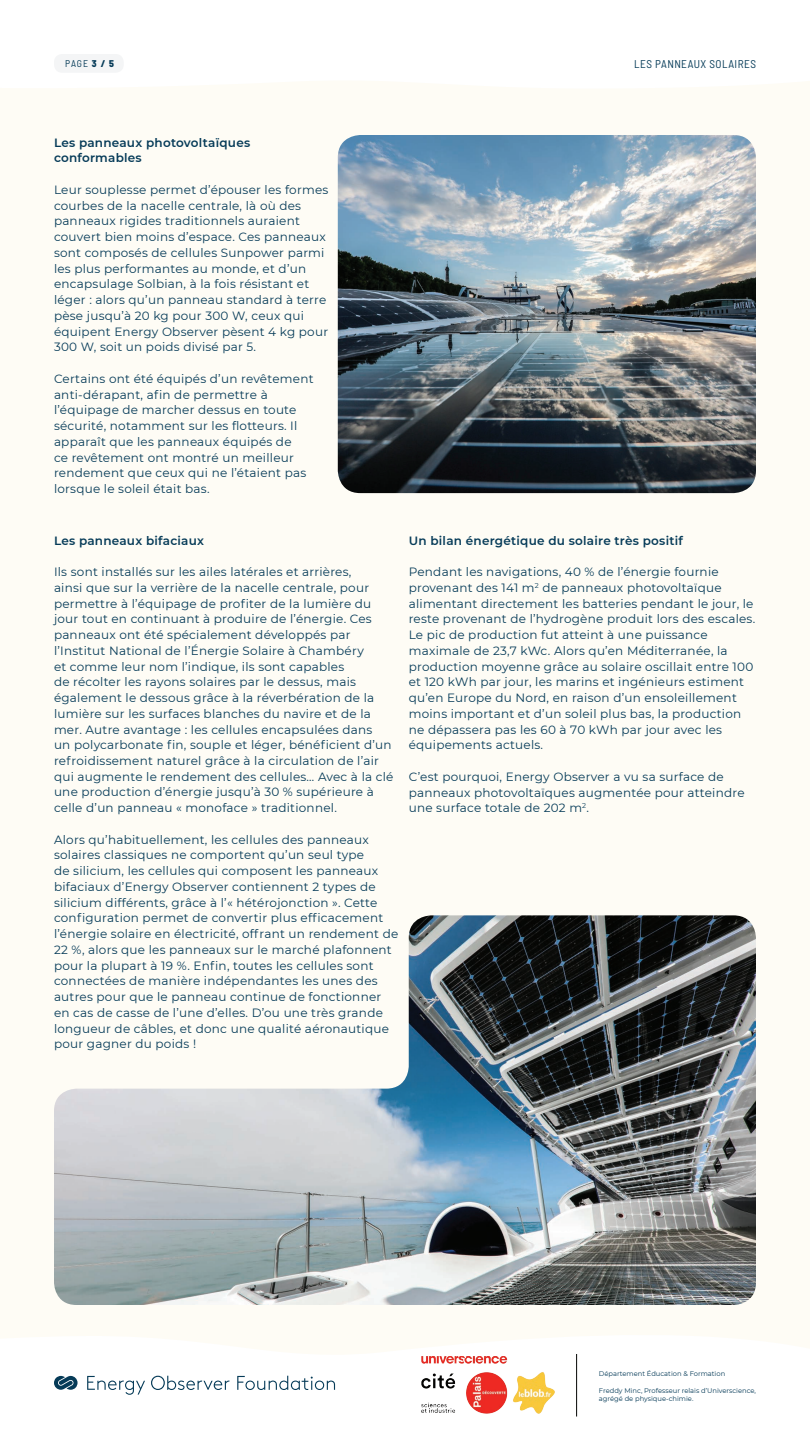
<style>
.page{position:relative;width:810px;height:1440px;background:#fefcf5}
.page>*{position:absolute;margin:0;border:0;box-sizing:border-box;transform-origin:0 0}
.t1{font:12px/15.8px "Montserrat";letter-spacing:.02em;color:#063b58}
.t2{font:600 12px/15.8px "Montserrat";letter-spacing:.02em;color:#063b58}
.t3{font:semi-condensed 11.25px "Barlow";letter-spacing:.04em;color:#063b58}
.t4{font:semi-condensed 9.75px "Barlow";color:#063b58}
.t5{font:6.75px/8.1px "Montserrat";color:#063b58}
.s1{font-weight:800}
</style>
<div class="page">
<img style="left:338px;top:135px;width:418px;height:358px">
<img style="left:54px;top:915px;width:702px;height:390px">
<hr style="left:634px;top:71px;width:122px;height:1px;background:#fff">
<div style="left:54px;top:54px;width:70px;height:19px;background:#f4f5f6;border-radius:8px"></div>
<hr style="left:576px;top:1354px;width:1px;height:63px;background:#040503">
<svg style="left:54px;top:1376px;width:24px;height:14px"></svg>
<svg style="left:87px;top:1376px;width:58px;height:19px"></svg>
<svg style="left:151px;top:1376px;width:79px;height:14px"></svg>
<svg style="left:237px;top:1376px;width:98px;height:14px"></svg>
<img style="left:422px;top:1357px;width:132px;height:57px">
<p class="t4" style="left:65px;top:56px;width:50px">PAGE <span class="s1">3 / 5</span></p>
<p class="t3" style="left:634px;top:56px;width:123px">LES PANNEAUX SOLAIRES</p>
<p class="t2" style="left:54px;top:134px;width:198px">Les panneaux photovoltaïques conformables</p>
<p class="t1" style="left:54px;top:181px;width:276px">Leur souplesse permet d’épouser les formes courbes de la nacelle centrale, là où des panneaux rigides traditionnels auraient couvert bien moins d’espace. Ces panneaux sont composés de cellules Sunpower parmi les plus performantes au monde, et d’un encapsulage Solbian, à la fois résistant et léger : alors qu’un panneau standard à terre pèse jusqu’à 20 kg pour 300 W, ceux qui équipent Energy Observer pèsent 4 kg pour 300 W, soit un poids divisé par 5.</p>
<p class="t1" style="left:54px;top:370px;width:261px">Certains ont été équipés d’un revêtement anti-dérapant, afin de permettre à l’équipage de marcher dessus en toute sécurité, notamment sur les flotteurs. Il apparaît que les panneaux équipés de<br>ce revêtement ont montré un meilleur rendement que ceux qui ne l’étaient pas lorsque le soleil était bas.</p>
<p class="t2" style="left:54px;top:532px;width:152px">Les panneaux bifaciaux</p>
<p class="t1" style="left:54px;top:564px;width:341px">Ils sont installés sur les ailes latérales et arrières,<br>ainsi que sur la verrière de la nacelle centrale, pour permettre à l’équipage de profiter de la lumière du jour tout en continuant à produire de l’énergie. Ces panneaux ont été spécialement développés par l’Institut National de l’Énergie Solaire à Chambéry<br>et comme leur nom l’indique, ils sont capables<br>de récolter les rayons solaires par le dessus, mais également le dessous grâce à la réverbération de la lumière sur les surfaces blanches du navire et de la mer. Autre avantage : les cellules encapsulées dans<br>un polycarbonate fin, souple et léger, bénéficient d’un refroidissement naturel grâce à la circulation de l’air qui augmente le rendement des cellules… Avec à la clé une production d’énergie jusqu’à 30 % supérieure à celle d’un panneau « monoface » traditionnel.</p>
<p class="t1" style="left:54px;top:831px;width:346px">Alors qu’habituellement, les cellules des panneaux solaires classiques ne comportent qu’un seul type<br>de silicium, les cellules qui composent les panneaux bifaciaux d’Energy Observer contiennent 2 types de silicium différents, grâce à l’« hétérojonction ». Cette configuration permet de convertir plus efficacement l’énergie solaire en électricité, offrant un rendement de 22 %, alors que les panneaux sur le marché plafonnent pour la plupart à 19 %. Enfin, toutes les cellules sont connectées de manière indépendantes les unes des autres pour que le panneau continue de fonctionner en cas de casse de l’une d’elles. D’ou une très grande longueur de câbles, et donc une qualité aéronautique pour gagner du poids !</p>
<p class="t2" style="left:409px;top:532px;width:276px">Un bilan énergétique du solaire très positif</p>
<p class="t1" style="left:409px;top:564px;width:348px">Pendant les navigations, 40 % de l’énergie fournie provenant des 141 m<sup>2</sup> de panneaux photovoltaïque alimentant directement les batteries pendant le jour, le reste provenant de l’hydrogène produit lors des escales.<br>Le pic de production fut atteint à une puissance maximale de 23,7 kWc. Alors qu’en Méditerranée, la production moyenne grâce au solaire oscillait entre 100 et 120 kWh par jour, les marins et ingénieurs estiment qu’en Europe du Nord, en raison d’un ensoleillement moins important et d’un soleil plus bas, la production ne dépassera pas les 60 à 70 kWh par jour avec les équipements actuels.</p>
<p class="t1" style="left:409px;top:768px;width:337px">C’est pourquoi, Energy Observer a vu sa surface de panneaux photovoltaïques augmentée pour atteindre une surface totale de 202 m<sup>2</sup>.</p>
<p class="t5" style="left:599px;top:1370px;width:128px">Département Éducation &amp; Formation</p>
<p class="t5" style="left:599px;top:1386px;width:159px">Freddy Minc, Professeur relais d’Universcience, agrégé de physique-chimie.</p>
</div>
